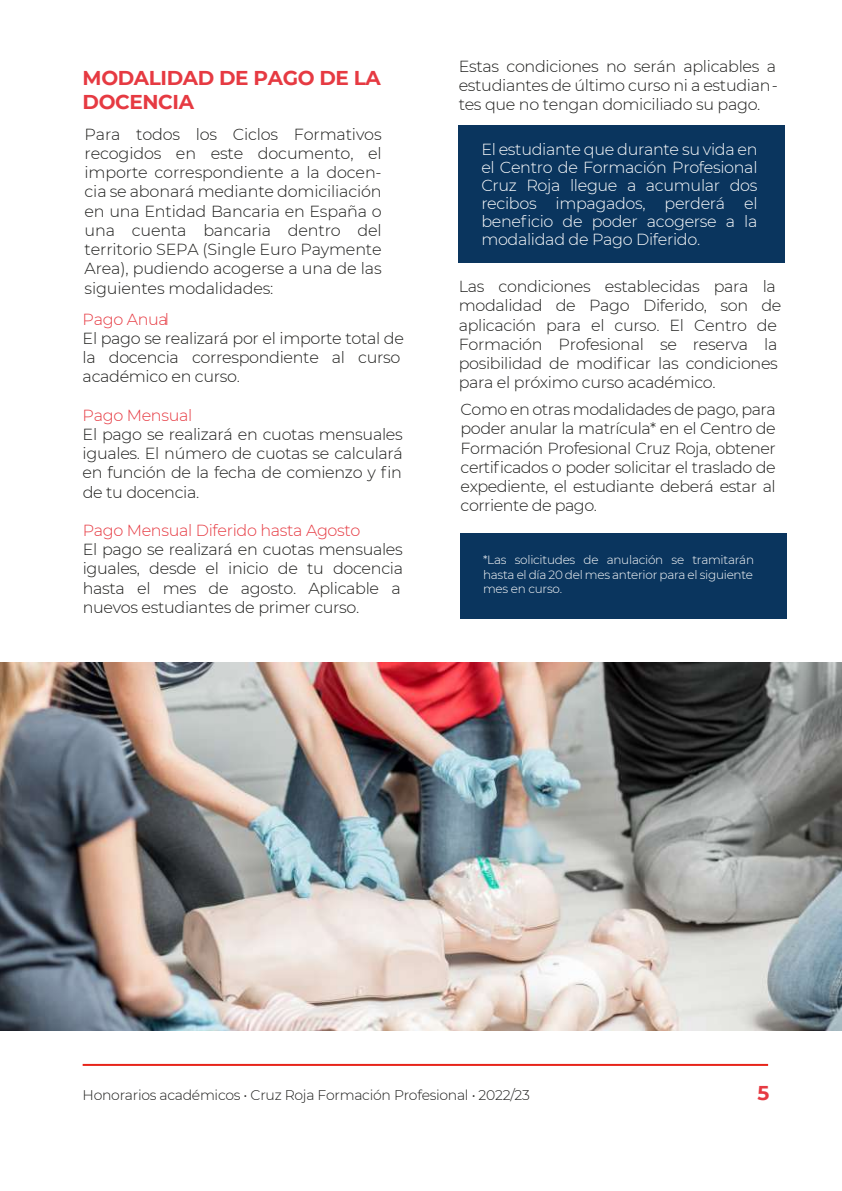
<style>
.page{position:relative;width:842px;height:1191px;background:#fff}
.page>*{position:absolute;margin:0;border:0;box-sizing:border-box;transform-origin:0 0}
.t1{font:700 20px/24px "Montserrat";letter-spacing:-.02em;color:#e63a42}
.t2{font:300 16px/19.2px "Montserrat";letter-spacing:-.02em;color:#1d1d1b;text-align:justify}
.t3{font:300 16px/18px "Montserrat";letter-spacing:-.02em;color:#fff;text-align:justify}
.t4{font:300 16px "Montserrat";letter-spacing:-.02em;color:#e63a42}
.t5{font:300 14px "Montserrat";letter-spacing:-.02em;color:#1d1d1b}
.t6{font:300 12px/14.4px "Montserrat";letter-spacing:-.02em;color:#fff;text-align:justify}
</style>
<div class="page">
<div style="left:460px;top:533px;width:327px;height:85px;background:#0a355e"></div>
<hr style="left:83px;top:1064px;width:685px;height:2px;background:#e72419">
<img style="left:0;top:662px;width:842px;height:368px">
<div style="left:459px;top:125px;width:326px;height:137px;background:#0a355e"></div>
<p class="t1" style="left:83px;top:64px;width:300px">MODALIDAD DE PAGO DE LA<br>DOCENCIA</p>
<p class="t2" style="left:85px;top:124px;width:299px">Para todos los Ciclos Formativos recogidos en este documento, el importe correspondiente a la docen&shy;cia se abonará mediante domiciliación en una Entidad Bancaria en España o una cuenta bancaria dentro del territorio SEPA (Single Euro Paymente Area), pudiendo acogerse a una de las siguientes modalidades:</p>
<p class="t4" style="left:83px;top:308px;width:88px">Pago Anual</p>
<p class="t2" style="left:83px;top:328px;width:323px;text-align:left">El pago se realizará por el importe total de la docencia correspondiente al curso académico en curso.</p>
<p class="t4" style="left:83px;top:404px;width:111px">Pago Mensual</p>
<p class="t2" style="left:83px;top:424px;width:322px">El pago se realizará en cuotas mensuales iguales. El número de cuotas se calculará en función de la fecha de comienzo y fin de tu docencia.</p>
<p class="t4" style="left:83px;top:519px;width:279px">Pago Mensual Diferido hasta Agosto</p>
<p class="t2" style="left:83px;top:539px;width:322px;text-align:left">El pago se realizará en cuotas mensuales iguales, desde el inicio de tu docencia hasta el mes de agosto. Aplicable a nuevos estudiantes de primer curso.</p>
<p class="t2" style="left:459px;top:56px;width:321px">Estas condiciones no serán aplicables a estudiantes de último curso ni a estudian&shy;tes que no tengan domiciliado su pago.</p>
<p class="t3" style="left:481px;top:139px;width:278px">El estudiante que durante su vida en el Centro de Formación Profesional Cruz Roja llegue a acumular dos recibos impagados, perderá el beneficio de poder acogerse a la modalidad de Pago Diferido.</p>
<p class="t2" style="left:459px;top:276px;width:324px;text-align:left">Las condiciones establecidas para la modalidad de Pago Diferido, son de aplicación para el curso. El Centro de Formación Profesional se reserva la posibilidad de modificar las condiciones para el próximo curso académico.</p>
<p class="t2" style="left:461px;top:399px;width:317px">Como en otras modalidades de pago, para poder anular la matrícula* en el Centro de Formación Profesional Cruz Roja, obtener certificados o poder solicitar el traslado de expediente, el estudiante deberá estar al corriente de pago.</p>
<p class="t6" style="left:483px;top:552px;width:273px">*Las solicitudes de anulación se tramitarán hasta el día 20 del mes anterior para el siguiente mes en curso.</p>
<p class="t5" style="left:83px;top:1085px;width:449px">Honorarios académicos • Cruz Roja Formación Profesional • 2022/23</p>
<p class="t1" style="left:757px;top:1079px;width:13px">5</p>
</div>
